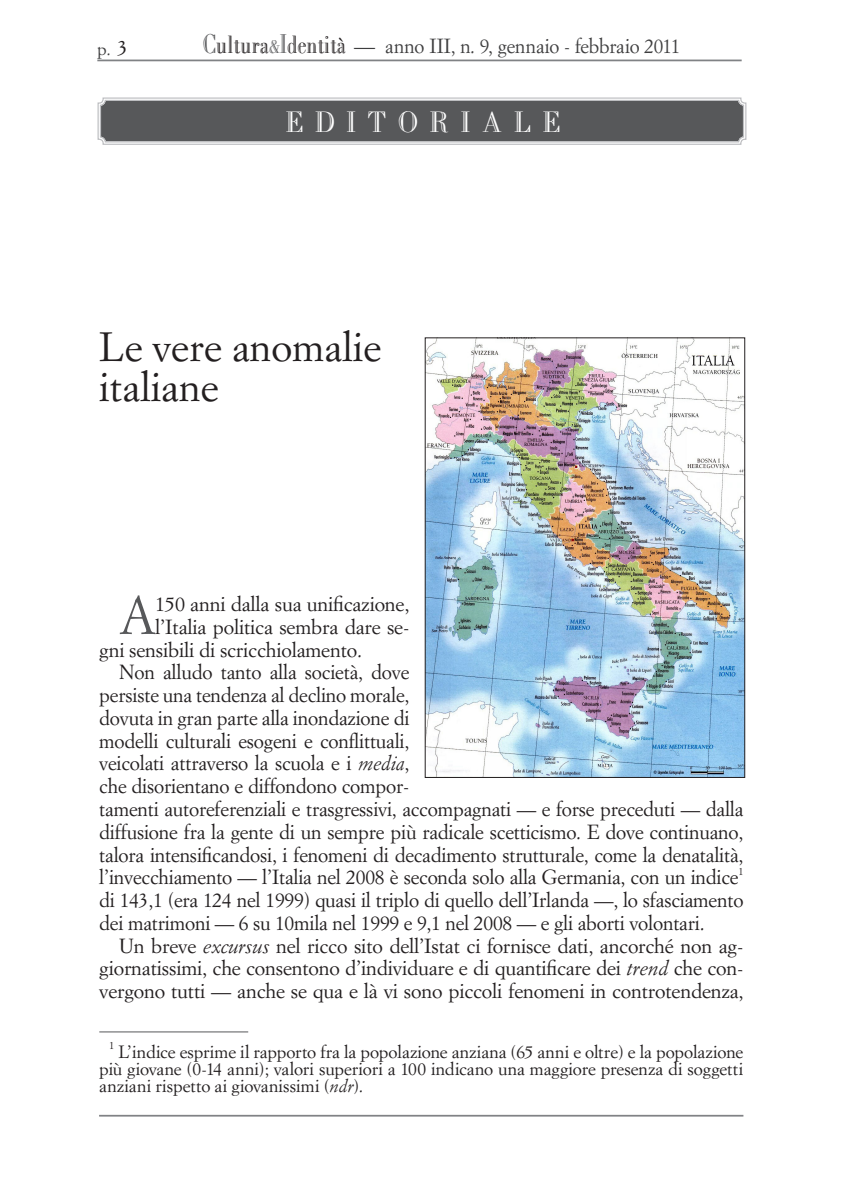
<style>
.page{position:relative;width:844px;height:1191px;background:#fff}
.page>*{position:absolute;margin:0;border:0;box-sizing:border-box;transform-origin:0 0}
.Note_p__p{font:51.98px "Simoncini Garamond";color:#57585a}
.Titolo{font:40.25px "Simoncini Garamond";color:#231f20}
.t1{font:29.75px "O Bodoni";color:#fff}
.Note_p__p-2{font:20.12px/22.8px "Simoncini Garamond";letter-spacing:-.01em;color:#231f20}
.t2{font:20.12px "Simoncini Garamond";letter-spacing:-.01em;color:#3e3e3f;scale:.95 1}
.Note_p__p-3{font:17.5px/16.6px "Simoncini Garamond";letter-spacing:.005em;color:#231f20;text-align:justify}
.t3{font:17.5px "Simoncini Garamond";color:#3e3e3f}
.Note_p__p-4{font:10.5px "Simoncini Garamond";color:#231f20}
.s1{font-size:21px;color:#231f20}
.s2{font-family:"O Bodoni";font-size:27.3px;color:#57585a}
.s3{font-family:"O Bodoni";font-size:25.2px;color:#231f20}
.s4{font-family:"O Bodoni";font-size:18.9px;color:#57585a}
.s5{font-size:21px}
.s6{font-style:italic}
</style>
<div class="page">
<hr style="left:97px;top:60px;width:644px;height:1px;background:#808285">
<hr style="left:99px;top:1114px;width:644px;height:2px;background:#808285">
<svg style="left:97px;top:97px;width:649px;height:48px;background:#828284"></svg>
<div style="left:100px;top:100px;width:644px;height:42px;border:1px solid #bcbdc0;border-radius:5px"></div>
<div style="left:136px;top:105px;width:572px;height:27px;background:#57585a"></div>
<hr style="left:99px;top:1031px;width:149px;height:1px;background:#57585a">
<img style="left:427px;top:340px;width:315px;height:435px">
<p class="t3" style="left:97px;top:38px;width:32px">p. <span class="s1">3</span></p>
<p class="t2" style="left:202px;top:34px;width:504px"><span class="s2">C</span><span class="s3">ultura</span><span class="s4">&amp;</span><span class="s2">I</span><span class="s3">dentità</span> <span class="s5">—</span> anno III, n. 9, gennaio - febbraio 2011</p>
<p class="t1" style="left:285px;top:105px;width:276px">E D I T O R I A L E</p>
<p class="Titolo" style="left:99px;top:322px;width:283px">Le vere anomalie</p>
<p class="Titolo" style="left:99px;top:362px;width:121px">italiane</p>
<p class="Note_p__p" style="left:119px;top:584px;width:38px">A</p>
<p class="Note_p__p-2" style="left:155px;top:592px;width:255px">150 anni dalla sua unificazione,</p>
<p class="Note_p__p-2" style="left:155px;top:615px;width:255px">l’Italia politica sembra dare se-</p>
<p class="Note_p__p-2" style="left:99px;top:638px;width:264px">gni sensibili di scricchiolamento.</p>
<p class="Note_p__p-2" style="left:99px;top:660px;width:645px;text-indent:20px">Non alludo tanto alla società, dove<br>persiste una tendenza al declino morale,<br>dovuta in gran parte alla inondazione di<br>modelli culturali esogeni e conflittuali,<br>veicolati attraverso la scuola e i <span class="s6">media</span>,<br>che disorientano e diffondono compor-<br>tamenti autoreferenziali e trasgressivi, accompagnati — e forse preceduti — dalla diffusione fra la gente di un sempre più radicale scetticismo. E dove continuano, talora intensificandosi, i fenomeni di decadimento strutturale, come la denatalità, l’invecchiamento — l’Italia nel 2008 è seconda solo alla Germania, con un indice</p>
<p class="Note_p__p-4" style="left:738px;top:864px;width:7px">1</p>
<p class="Note_p__p-2" style="left:99px;top:888px;width:645px">di 143,1 (era 124 nel 1999) quasi il triplo di quello dell’Irlanda —, lo sfasciamento dei matrimoni — 6 su 10mila nel 1999 e 9,1 nel 2008 — e gli aborti volontari.</p>
<p class="Note_p__p-2" style="left:99px;top:933px;width:645px;text-align:justify;text-indent:20px">Un breve <span class="s6">excursus</span> nel ricco sito dell’Istat ci fornisce dati, ancorché non ag&shy;giornatissimi, che consentono d’individuare e di quantificare dei <span class="s6">trend</span> che con&shy;vergono tutti — anche se qua e là vi sono piccoli fenomeni in controtendenza,</p>
<p class="Note_p__p-4" style="left:109px;top:1038px;width:7px">1</p>
<p class="Note_p__p-3" style="left:99px;top:1043px;width:645px;text-indent:19px">L’indice esprime il rapporto fra la popolazione anziana (65 anni e oltre) e la popolazione più giovane (0-14 anni); valori superiori a 100 indicano una maggiore presenza di soggetti anziani rispetto ai giovanissimi (<span class="s6">ndr</span>).</p>
</div>
